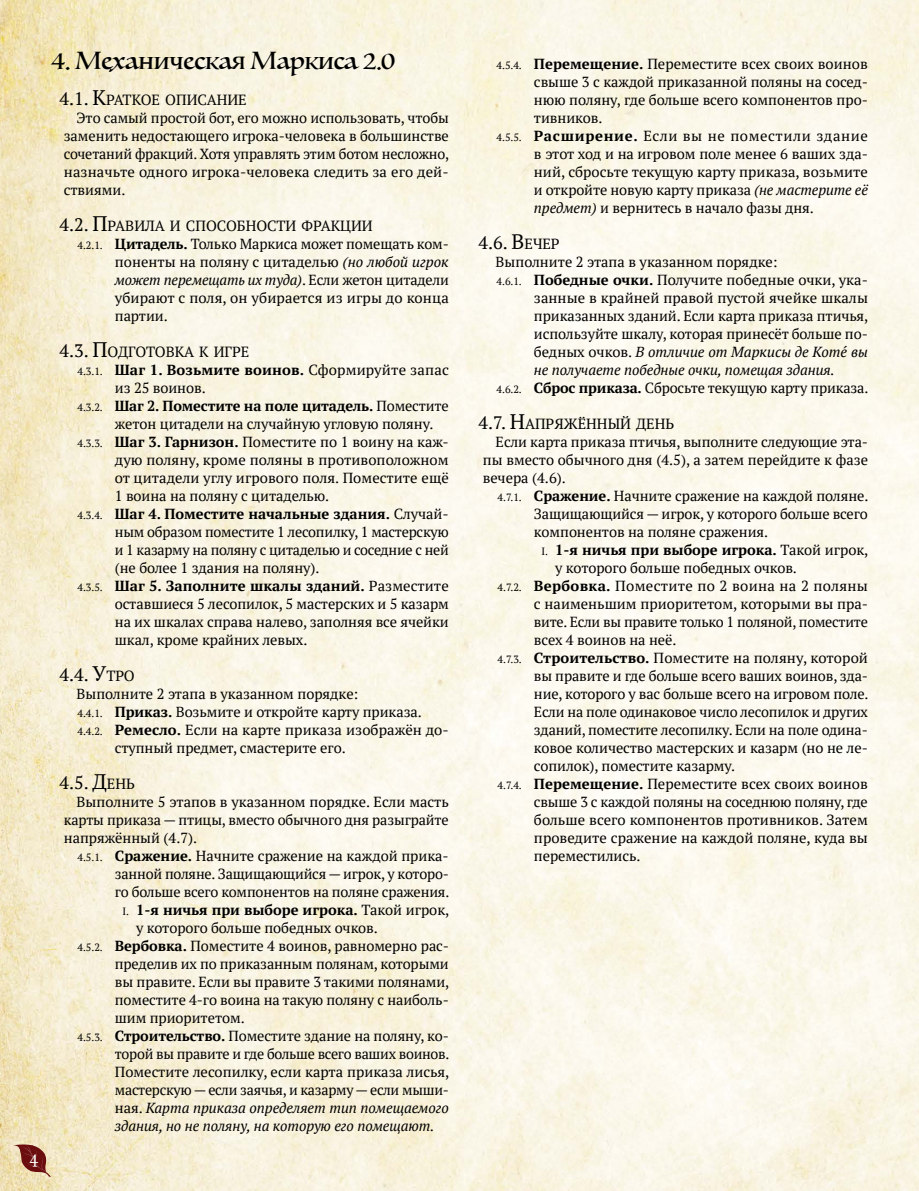
<style>
.page{position:relative;width:919px;height:1191px;background:#fff}
.page>*{position:absolute;margin:0;border:0;box-sizing:border-box;transform-origin:0 0}
.t1{font:24px "Luminari";color:#000}
.t2{font:18px "PT Serif";color:#000}
.t3{font:16.5px "Baskerville Ten Pro";color:#fff}
.t4{font:14.7px "PT Serif";color:#000}
.t5{font:14.55px/18px "PT Serif";letter-spacing:-.005em;color:#000;text-align:justify}
.t6{font:700 14.55px "PT Serif";color:#000}
.t7{font:italic 14.55px "PT Serif";letter-spacing:-.005em;color:#000}
.t8{font:14.55px "PT Serif";letter-spacing:.02em;color:#000}
.t9{font:14.55px "PT Serif";letter-spacing:.04em;color:#000}
.s1{font-size:18px}
.s2{font-size:21px}
.s3{font-size:10.5px}
.s4{font-weight:700}
.s5{font-style:italic}
.s6{font-weight:400;font-size:10.5px}
.s7{font-weight:400}
.s8{font-size:14.7px}
.s9{font-style:normal}
</style>
<div class="page">
<img style="left:0;top:0;width:918px;height:1191px">
<svg style="left:13px;top:1144px;width:38px;height:33px"></svg>
<p class="t3" style="left:29px;top:1147px;width:11px">4</p>
<h1 class="t1" style="left:51px;top:40px;width:346px">4. Механическая Маркиса 2.0</h1>
<p class="t4" style="left:60px;top:90px;width:189px"><span class="s1">4.1.</span> <span class="s2">К</span>раткое описание</p>
<p class="t5" style="left:64px;top:109px;width:387px;text-indent:13px">Это самый простой бот, его можно использовать, чтобы заменить недостающего игрока-человека в большинстве сочетаний фракций. Хотя управлять этим ботом несложно, назначьте одного игрока-человека следить за его дей&shy;ствиями.</p>
<p class="t4" style="left:60px;top:216px;width:315px"><span class="s1">4.2.</span> <span class="s2">П</span>равила и способности фракции</p>
<p class="t5" style="left:115px;top:235px;width:335px;text-indent:-37px"><span class="s3">4.2.1.</span> <span class="s4">Цитадель.</span> Только Маркиса может помещать ком&shy;поненты на поляну с цитаделью <span class="s5">(но любой игрок может перемещать их туда)</span>. Если жетон цитадели убирают с поля, он убирается из игры до конца партии.</p>
<p class="t4" style="left:60px;top:342px;width:191px"><span class="s1">4.3.</span> <span class="s2">П</span>одготовка к игре</p>
<p class="t6" style="left:77px;top:360px;width:373px"><span class="s6">4.3.1.</span> Шаг 1. Возьмите воинов. <span class="s7">Сформируйте запас</span></p>
<p class="t5" style="left:115px;top:379px;width:92px">из 25 воинов.</p>
<p class="t6" style="left:77px;top:396px;width:373px"><span class="s6">4.3.2.</span> Шаг 2. Поместите на поле цитадель. <span class="s7">Поместите</span></p>
<p class="t5" style="left:115px;top:415px;width:320px">жетон цитадели на случайную угловую поляну.</p>
<p class="t5" style="left:77px;top:433px;width:373px"><span class="s3">4.3.3.</span> <span class="s4">Шаг 3. Гарнизон.</span> Поместите по 1 воину на каж-</p>
<p class="t5" style="left:115px;top:451px;width:335px">дую поляну, кроме поляны в противоположном</p>
<p class="t5" style="left:115px;top:469px;width:335px">от цитадели углу игрового поля. Поместите ещё</p>
<p class="t5" style="left:115px;top:487px;width:216px">1 воина на поляну с цитаделью.</p>
<p class="t6" style="left:77px;top:504px;width:373px"><span class="s6">4.3.4.</span> Шаг 4. Поместите начальные здания. <span class="s7">Случай-</span></p>
<p class="t5" style="left:115px;top:523px;width:335px">ным образом поместите 1 лесопилку, 1 мастерскую</p>
<p class="t5" style="left:115px;top:541px;width:335px">и 1 казарму на поляну с цитаделью и соседние с ней</p>
<p class="t5" style="left:115px;top:559px;width:206px">(не более 1 здания на поляну).</p>
<p class="t6" style="left:77px;top:576px;width:373px"><span class="s6">4.3.5.</span> Шаг 5. Заполните шкалы зданий. <span class="s7">Разместите</span></p>
<p class="t5" style="left:115px;top:595px;width:335px">оставшиеся 5 лесопилок, 5 мастерских и 5 казарм</p>
<p class="t5" style="left:115px;top:613px;width:335px">на их шкалах справа налево, заполняя все ячейки</p>
<p class="t5" style="left:115px;top:631px;width:194px">шкал, кроме крайних левых.</p>
<p class="t2" style="left:60px;top:663px;width:77px">4.4. <span class="s2">У</span><span class="s8">тро</span></p>
<p class="t5" style="left:77px;top:685px;width:283px">Выполните 2 этапа в указанном порядке:</p>
<p class="t5" style="left:77px;top:703px;width:346px"><span class="s3">4.4.1.</span> <span class="s4">Приказ.</span> Возьмите и откройте карту приказа.</p>
<p class="t5" style="left:77px;top:721px;width:373px"><span class="s3">4.4.2.</span> <span class="s4">Ремесло.</span> Если на карте приказа изображён до-</p>
<p class="t5" style="left:115px;top:739px;width:232px">ступный предмет, смастерите его.</p>
<p class="t2" style="left:60px;top:771px;width:77px">4.5. <span class="s2">Д</span><span class="s8">ень</span></p>
<p class="t5" style="left:64px;top:793px;width:386px;text-indent:13px">Выполните 5 этапов в указанном порядке. Если масть карты приказа — птицы, вместо обычного дня разыграйте напряжённый (4.7).</p>
<p class="t5" style="left:77px;top:847px;width:373px"><span class="s3">4.5.1.</span> <span class="s4">Сражение.</span> Начните сражение на каждой прика-</p>
<p class="t5" style="left:115px;top:865px;width:335px">занной поляне. Защищающийся — игрок, у которо-</p>
<p class="t5" style="left:115px;top:883px;width:336px">го больше всего компонентов на поляне сражения.</p>
<p class="t6" style="left:122px;top:900px;width:328px"><span class="s6">I.</span> 1‑я ничья при выборе игрока. <span class="s7">Такой игрок,</span></p>
<p class="t5" style="left:136px;top:919px;width:243px">у которого больше победных очков.</p>
<p class="t5" style="left:77px;top:937px;width:373px"><span class="s3">4.5.2.</span> <span class="s4">Вербовка.</span> Поместите 4 воинов, равномерно рас-</p>
<p class="t5" style="left:115px;top:955px;width:335px">пределив их по приказанным полянам, которыми</p>
<p class="t5" style="left:115px;top:973px;width:336px">вы правите. Если вы правите 3 такими полянами,</p>
<p class="t5" style="left:115px;top:991px;width:335px">поместите 4‑го воина на такую поляну с наиболь-</p>
<p class="t5" style="left:115px;top:1009px;width:131px">шим приоритетом.</p>
<p class="t5" style="left:77px;top:1027px;width:373px"><span class="s3">4.5.3.</span> <span class="s4">Строительство.</span> Поместите здание на поляну, ко-</p>
<p class="t5" style="left:115px;top:1045px;width:336px">торой вы правите и где больше всего ваших воинов.</p>
<p class="t5" style="left:115px;top:1063px;width:336px">Поместите лесопилку, если карта приказа лисья,</p>
<p class="t5" style="left:115px;top:1081px;width:335px">мастерскую — если заячья, и казарму— если мыши-</p>
<p class="t7" style="left:115px;top:1099px;width:335px"><span class="s9">ная.</span> Карта приказа определяет тип помещаемого</p>
<p class="t7" style="left:115px;top:1117px;width:321px">здания, но не поляну, на которую его помещают.</p>
<p class="t5" style="left:496px;top:55px;width:373px"><span class="s3">4.5.4.</span> <span class="s4">Перемещение.</span> Переместите всех своих воинов</p>
<p class="t5" style="left:534px;top:73px;width:335px">свыше 3 с каждой приказанной поляны на сосед-</p>
<p class="t5" style="left:534px;top:91px;width:335px">нюю поляну, где больше всего компонентов про-</p>
<p class="t5" style="left:534px;top:109px;width:70px">тивников.</p>
<p class="t9" style="left:496px;top:126px;width:373px"><span class="s3">4.5.5.</span> <span class="s4">Расширение.</span> Если вы не поместили здание</p>
<p class="t5" style="left:534px;top:145px;width:335px">в этот ход и на игровом поле менее 6 ваших зда-</p>
<p class="t5" style="left:534px;top:163px;width:335px">ний, сбросьте текущую карту приказа, возьмите</p>
<p class="t5" style="left:534px;top:181px;width:335px">и откройте новую карту приказа <span class="s5">(не мастерите её</span></p>
<p class="t5" style="left:534px;top:199px;width:281px"><span class="s5">предмет)</span> и вернитесь в начало фазы дня.</p>
<p class="t2" style="left:478px;top:231px;width:82px">4.6. <span class="s2">В</span><span class="s8">ечер</span></p>
<p class="t5" style="left:495px;top:253px;width:283px">Выполните 2 этапа в указанном порядке:</p>
<p class="t5" style="left:496px;top:271px;width:373px"><span class="s3">4.6.1.</span> <span class="s4">Победные очки.</span> Получите победные очки, ука-</p>
<p class="t5" style="left:534px;top:289px;width:335px">занные в крайней правой пустой ячейке шкалы</p>
<p class="t5" style="left:534px;top:307px;width:336px">приказанных зданий. Если карта приказа птичья,</p>
<p class="t5" style="left:534px;top:325px;width:335px">используйте шкалу, которая принесёт больше по-</p>
<p class="t7" style="left:534px;top:343px;width:335px"><span class="s9">бедных очков.</span> В отличие от Маркисы де Коте́ вы</p>
<p class="t7" style="left:534px;top:361px;width:302px">не получаете победные очки, помещая здания.</p>
<p class="t5" style="left:496px;top:379px;width:373px"><span class="s3">4.6.2.</span> <span class="s4">Сброс приказа.</span> Сбросьте текущую карту приказа.</p>
<p class="t4" style="left:478px;top:414px;width:197px"><span class="s1">4.7.</span> <span class="s2">Н</span>апряжённый день</p>
<p class="t5" style="left:483px;top:433px;width:386px;text-indent:13px">Если карта приказа птичья, выполните следующие эта&shy;пы вместо обычного дня (4.5), а затем перейдите к фазе вечера (4.6).</p>
<p class="t5" style="left:497px;top:487px;width:372px"><span class="s3">4.7.1.</span> <span class="s4">Сражение.</span> Начните сражение на каждой поляне.</p>
<p class="t5" style="left:534px;top:505px;width:335px">Защищающийся — игрок, у которого больше всего</p>
<p class="t5" style="left:534px;top:523px;width:236px">компонентов на поляне сражения.</p>
<p class="t6" style="left:541px;top:540px;width:328px"><span class="s6">I.</span> 1‑я ничья при выборе игрока. <span class="s7">Такой игрок,</span></p>
<p class="t5" style="left:555px;top:559px;width:243px">у которого больше победных очков.</p>
<p class="t8" style="left:497px;top:576px;width:372px"><span class="s3">4.7.2.</span> <span class="s4">Вербовка.</span> Поместите по 2 воина на 2 поляны</p>
<p class="t5" style="left:534px;top:595px;width:335px">с наименьшим приоритетом, которыми вы пра-</p>
<p class="t5" style="left:534px;top:613px;width:335px">вите. Если вы правите только 1 поляной, поместите</p>
<p class="t5" style="left:534px;top:631px;width:144px">всех 4 воинов на неё.</p>
<p class="t5" style="left:497px;top:649px;width:372px"><span class="s3">4.7.3.</span> <span class="s4">Строительство.</span> Поместите на поляну, которой</p>
<p class="t5" style="left:534px;top:667px;width:335px">вы правите и где больше всего ваших воинов, зда-</p>
<p class="t5" style="left:534px;top:685px;width:336px">ние, которого у вас больше всего на игровом поле.</p>
<p class="t5" style="left:534px;top:703px;width:335px">Если на поле одинаковое число лесопилок и других</p>
<p class="t5" style="left:534px;top:721px;width:335px">зданий, поместите лесопилку. Если на поле одина-</p>
<p class="t5" style="left:534px;top:739px;width:335px">ковое количество мастерских и казарм (но не ле-</p>
<p class="t5" style="left:534px;top:757px;width:203px">сопилок), поместите казарму.</p>
<p class="t5" style="left:497px;top:775px;width:372px"><span class="s3">4.7.4.</span> <span class="s4">Перемещение.</span> Переместите всех своих воинов</p>
<p class="t5" style="left:534px;top:793px;width:335px">свыше 3 с каждой поляны на соседнюю поляну, где</p>
<p class="t5" style="left:534px;top:811px;width:335px">больше всего компонентов противников. Затем</p>
<p class="t5" style="left:534px;top:829px;width:335px">проведите сражение на каждой поляне, куда вы</p>
<p class="t5" style="left:534px;top:847px;width:108px">переместились.</p>
</div>
